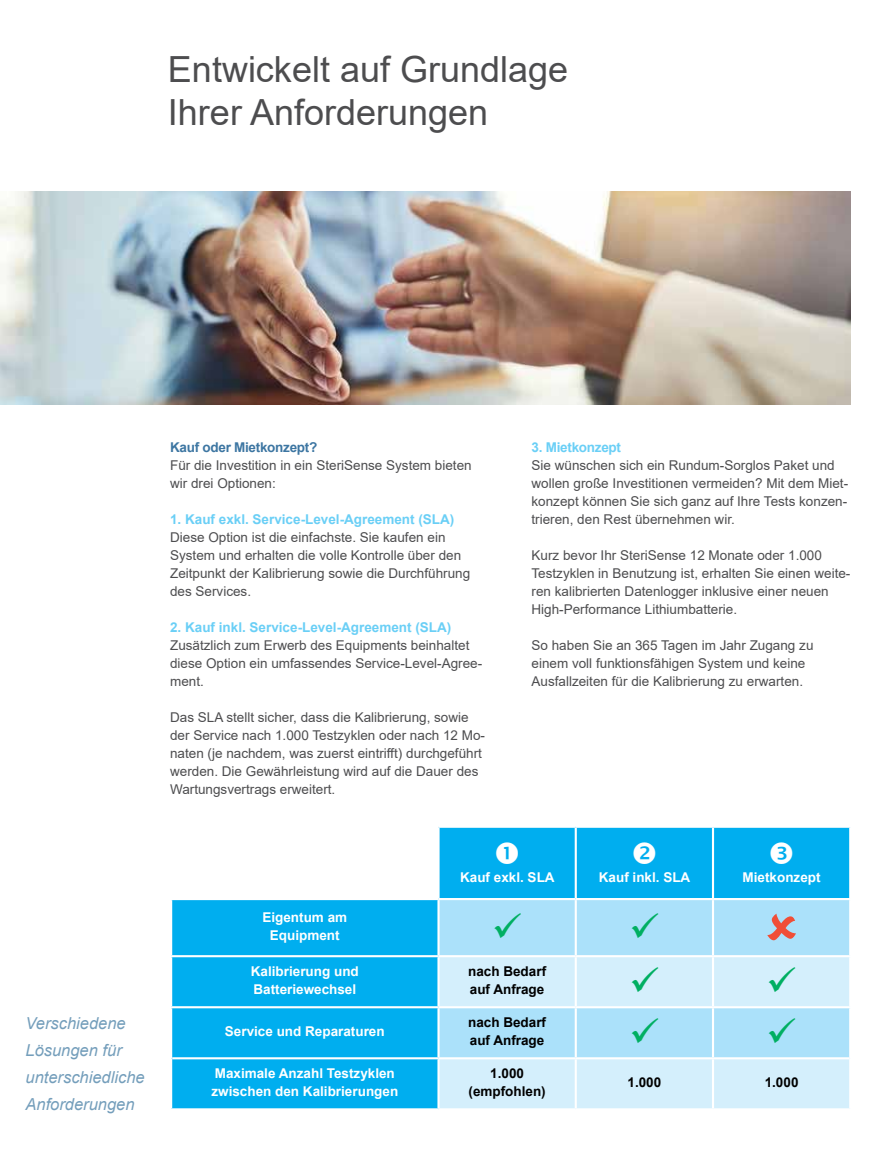
<style>
.page{position:relative;width:893px;height:1170px;background:#fff}
.page>*{position:absolute;margin:0;border:0;box-sizing:border-box;transform-origin:0 0}
.t1{font:36px/43.2px "Arial";color:#4d4d4f}
.t2{font:italic 16.5px/27px "Arial";color:#749ebb}
.t3{font:13.5px/18px "Arial";color:#4d4d4f}
.t4{font:700 13.5px/18px "Arial";color:#fff}
.t5{font:700 13.5px "Arial";color:#6acff6}
.t6{font:700 13.5px/18px "Arial";color:#000}
.t7{font:700 13.5px "Arial";letter-spacing:-.02em;color:#3d76a2}
.t8{font:700 13.5px "Arial";letter-spacing:-.02em;color:#6acff6}
</style>
<div class="page">
<img style="left:0;top:191px;width:850px;height:213px">
<svg style="left:172px;top:827px;width:677px;height:281px;fill:#00aeef"></svg>
<div style="left:440px;top:900px;width:409px;height:55px;background:#abe1fa"></div>
<svg style="left:440px;top:957px;width:409px;height:151px;background:#c7eafb"></svg>
<hr style="left:170px;top:897px;width:268px;height:3px;background:#fff">
<hr style="left:438px;top:897px;width:138px;height:3px;background:#fff">
<hr style="left:576px;top:897px;width:137px;height:3px;background:#fff">
<hr style="left:713px;top:897px;width:138px;height:3px;background:#fff">
<hr style="left:170px;top:955px;width:268px;height:2px;background:#fff">
<hr style="left:438px;top:955px;width:138px;height:2px;background:#fff">
<hr style="left:576px;top:955px;width:137px;height:2px;background:#fff">
<hr style="left:713px;top:955px;width:138px;height:2px;background:#fff">
<hr style="left:170px;top:1006px;width:268px;height:2px;background:#fff">
<hr style="left:438px;top:1006px;width:138px;height:2px;background:#fff">
<hr style="left:576px;top:1006px;width:137px;height:2px;background:#fff">
<hr style="left:713px;top:1006px;width:138px;height:2px;background:#fff">
<hr style="left:437px;top:827px;width:3px;height:70px;background:#fff">
<hr style="left:575px;top:827px;width:2px;height:70px;background:#fff">
<hr style="left:712px;top:827px;width:2px;height:70px;background:#fff">
<hr style="left:437px;top:900px;width:3px;height:55px;background:#fff">
<hr style="left:575px;top:900px;width:2px;height:55px;background:#fff">
<hr style="left:712px;top:900px;width:2px;height:55px;background:#fff">
<hr style="left:437px;top:957px;width:3px;height:49px;background:#fff">
<hr style="left:575px;top:957px;width:2px;height:49px;background:#fff">
<hr style="left:712px;top:957px;width:2px;height:49px;background:#fff">
<hr style="left:437px;top:1008px;width:3px;height:49px;background:#fff">
<hr style="left:575px;top:1008px;width:2px;height:49px;background:#fff">
<hr style="left:712px;top:1008px;width:2px;height:49px;background:#fff">
<hr style="left:172px;top:1057px;width:266px;height:2px;background:#fff">
<hr style="left:438px;top:1057px;width:138px;height:2px;background:#fff">
<hr style="left:437px;top:1059px;width:3px;height:49px;background:#fff">
<hr style="left:576px;top:1057px;width:137px;height:2px;background:#fff">
<hr style="left:575px;top:1059px;width:2px;height:49px;background:#fff">
<hr style="left:713px;top:1057px;width:136px;height:2px;background:#fff">
<hr style="left:712px;top:1059px;width:2px;height:49px;background:#fff">
<svg style="left:496px;top:841px;width:22px;height:22px"></svg>
<svg style="left:633px;top:841px;width:22px;height:22px"></svg>
<svg style="left:771px;top:841px;width:21px;height:22px"></svg>
<svg style="left:767px;top:913px;width:29px;height:27px"></svg>
<svg style="left:495px;top:912px;width:26px;height:25px"></svg>
<svg style="left:632px;top:912px;width:26px;height:25px"></svg>
<svg style="left:632px;top:966px;width:26px;height:25px"></svg>
<svg style="left:769px;top:966px;width:27px;height:25px"></svg>
<svg style="left:632px;top:1017px;width:26px;height:25px"></svg>
<svg style="left:769px;top:1017px;width:27px;height:25px"></svg>
<h1 class="t1" style="left:168px;top:47px;width:402px">Entwickelt auf Grundlage<br>Ihrer Anforderungen</h1>
<p class="t7" style="left:170px;top:438px;width:149px">Kauf oder Mietkonzept?</p>
<p class="t3" style="left:170px;top:456px;width:303px">Für die Investition in ein SteriSense System bieten wir drei Optionen:</p>
<p class="t5" style="left:170px;top:510px;width:286px">1. Kauf exkl. Service-Level-Agreement (SLA)</p>
<p class="t3" style="left:170px;top:528px;width:302px">Diese Option ist die einfachste. Sie kaufen ein System und erhalten die volle Kontrolle über den Zeitpunkt der Kalibrierung sowie die Durchführung des Services.</p>
<p class="t5" style="left:170px;top:618px;width:283px">2. Kauf inkl. Service-Level-Agreement (SLA)</p>
<p class="t3" style="left:170px;top:636px;width:314px">Zusätzlich zum Erwerb des Equipments beinhaltet diese Option ein umfassendes Service-Level-Agree&shy;ment.</p>
<p class="t3" style="left:170px;top:708px;width:316px">Das SLA stellt sicher, dass die Kalibrierung, sowie der Service nach 1.000 Testzyklen oder nach 12 Mo&shy;naten (je nachdem, was zuerst eintrifft) durchgeführt werden. Die Gewährleistung wird auf die Dauer des Wartungsvertrags erweitert.</p>
<p class="t8" style="left:532px;top:438px;width:91px">3. Mietkonzept</p>
<p class="t3" style="left:532px;top:456px;width:318px">Sie wünschen sich ein Rundum-Sorglos Paket und wollen große Investitionen vermeiden? Mit dem Miet&shy;konzept können Sie sich ganz auf Ihre Tests konzen&shy;trieren, den Rest übernehmen wir.</p>
<p class="t3" style="left:532px;top:546px;width:320px">Kurz bevor Ihr SteriSense 12 Monate oder 1.000<br>Testzyklen in Benutzung ist, erhalten Sie einen weite&shy;ren kalibrierten Datenlogger inklusive einer neuen High-Performance Lithiumbatterie.</p>
<p class="t3" style="left:532px;top:636px;width:283px">So haben Sie an 365 Tagen im Jahr Zugang zu einem voll funktionsfähigen System und keine<br>Ausfallzeiten für die Kalibrierung zu erwarten.</p>
<p class="t2" style="left:26px;top:1010px;width:121px">Verschiedene<br>Lösungen für unterschiedliche<br>Anforderungen</p>
<p class="t4" style="left:460px;top:868px;width:96px">Kauf exkl. SLA</p>
<p class="t4" style="left:599px;top:868px;width:93px">Kauf inkl. SLA</p>
<p class="t4" style="left:743px;top:868px;width:80px">Mietkonzept</p>
<p class="t4" style="left:262px;top:908px;width:86px;text-align:center">Eigentum am<br>Equipment</p>
<p class="t4" style="left:251px;top:962px;width:110px">Kalibrierung und<br>Batteriewechsel</p>
<p class="t6" style="left:468px;top:962px;width:80px">nach Bedarf auf Anfrage</p>
<p class="t4" style="left:225px;top:1022px;width:161px">Service und Reparaturen</p>
<p class="t6" style="left:468px;top:1013px;width:80px">nach Bedarf auf Anfrage</p>
<p class="t4" style="left:211px;top:1064px;width:188px">Maximale Anzahl Testzyklen zwischen den Kalibrierungen</p>
<p class="t6" style="left:468px;top:1064px;width:79px;text-align:center">1.000 (empfohlen)</p>
<p class="t6" style="left:627px;top:1073px;width:35px">1.000</p>
<p class="t6" style="left:765px;top:1073px;width:35px">1.000</p>
</div>
